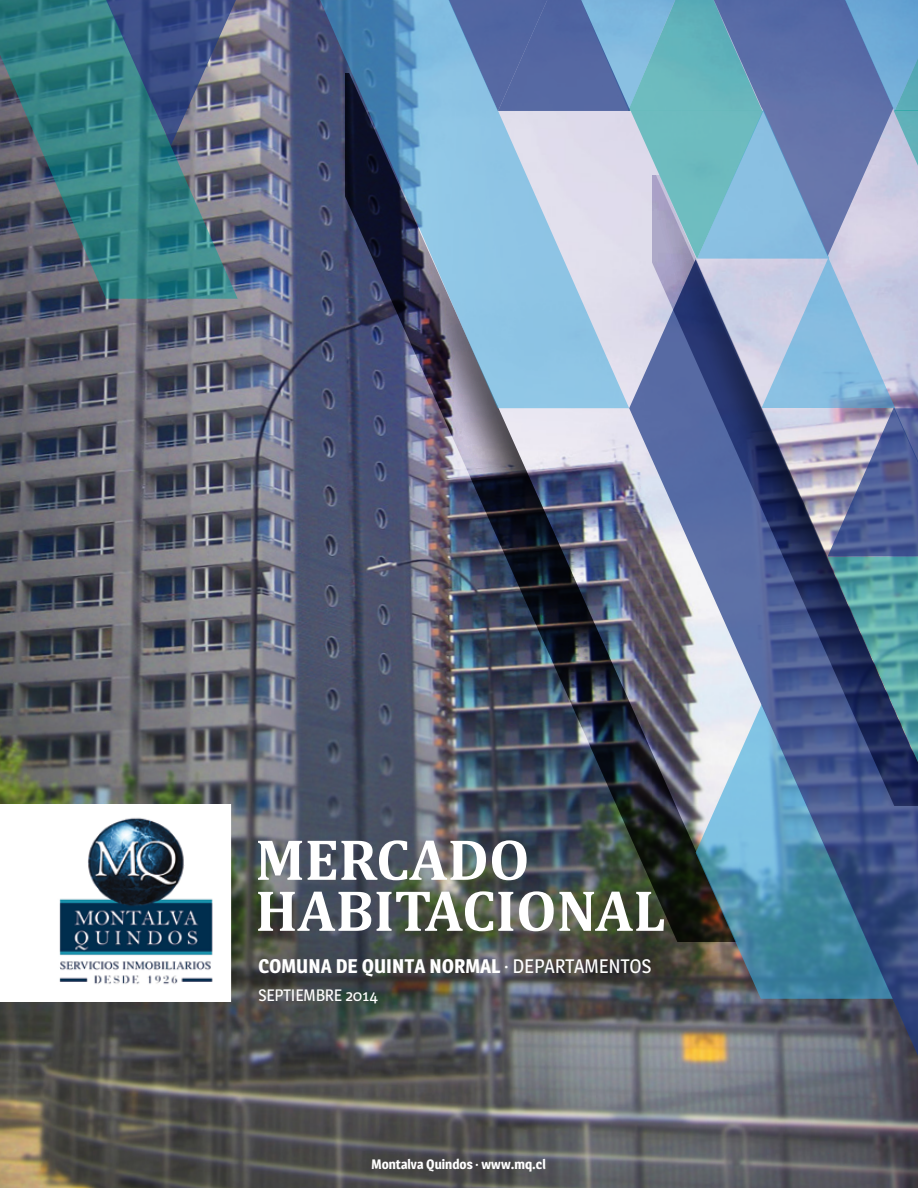
<style>
.page{position:relative;width:918px;height:1188px;background:#fff}
.page>*{position:absolute;margin:0;border:0;box-sizing:border-box;transform-origin:0 0}
.t1{font:700 58.5px/51px "Cambria";color:#fff}
.t2{font:700 19.5px "Magra";color:#fff}
.t3{font:16.5px "Magra";color:#fff}
.t4{font:700 13.5px "Magra";color:#fff}
.s1{font-weight:400}
</style>
<div class="page">
<img style="left:0;top:0;width:918px;height:1188px">
<div style="left:0;top:804px;width:231px;height:198px;background:#fff"></div>
<img style="left:59px;top:817px;width:154px;height:167px">
<img style="left:345px;top:408px;width:284px;height:533px">
<img style="left:629px;top:810px;width:289px;height:286px">
<svg style="left:1px;top:0;width:237px;height:299px"></svg>
<svg style="left:106px;top:0;width:130px;height:146px"></svg>
<img style="left:432px;top:0;width:486px;height:810px">
<img style="left:653px;top:175px;width:265px;height:631px">
<svg style="left:320px;top:0;width:309px;height:408px"></svg>
<h1 class="t1" style="left:255px;top:833px;width:412px">MERCADO<br>HABITACIONAL</h1>
<p class="t2" style="left:258px;top:954px;width:394px">COMUNA DE QUINTA NORMAL <span class="s1">· DEPARTAMENTOS</span></p>
<p class="t3" style="left:258px;top:986px;width:121px">SEPTIEMBRE 2014</p>
<p class="t4" style="left:372px;top:1155px;width:176px">Montalva Quindos · www.mq.cl</p>
</div>
